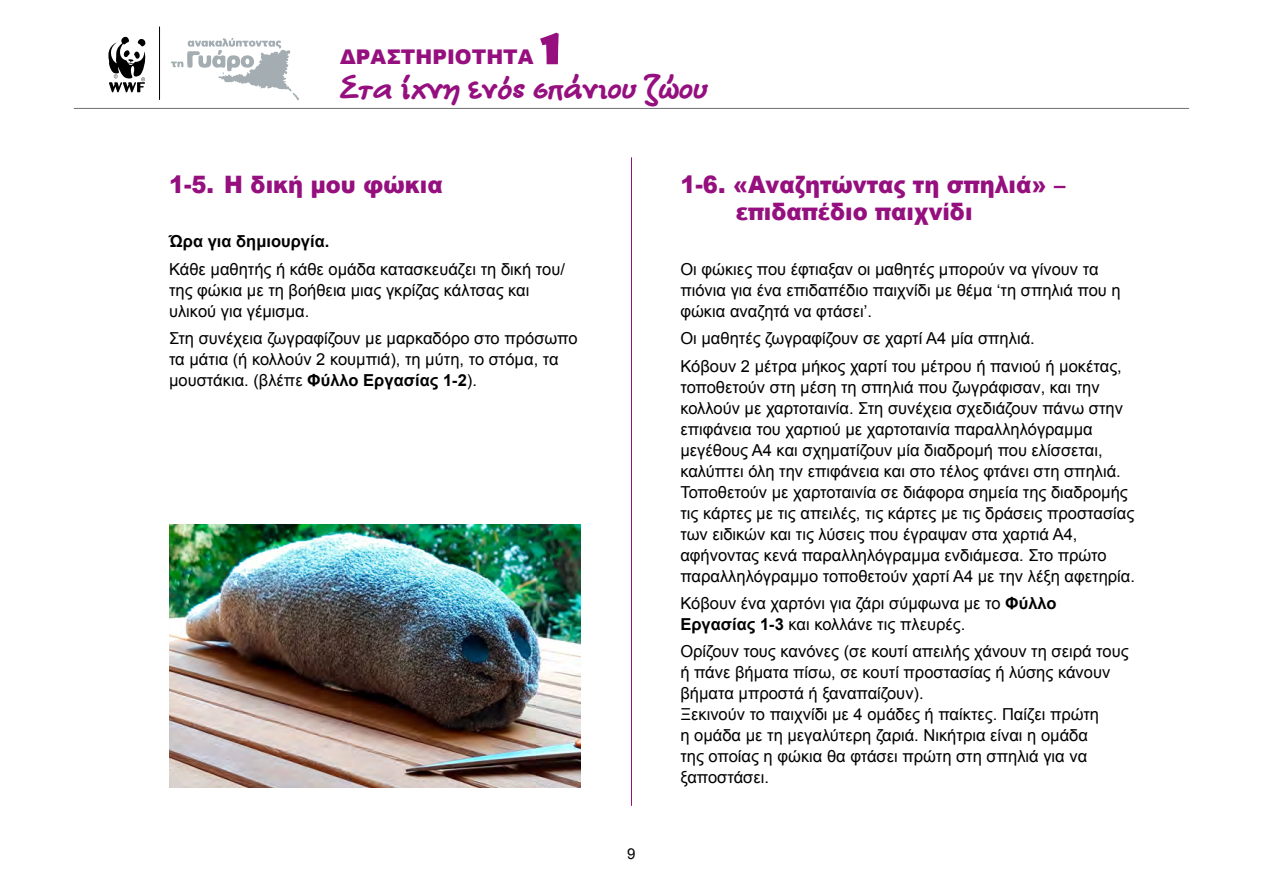
<style>
.page{position:relative;width:1263px;height:893px;background:#fff}
.page>*{position:absolute;margin:0;border:0;box-sizing:border-box;transform-origin:0 0}
.t1{font:700 33.75px "CF Semplice";letter-spacing:.01em;color:#950f7e}
.t2{font:900 24px/27.5px "Arial";color:#950f7e;scale:.94 1}
.t3{font:900 20.25px "Arial";color:#950f7e}
.t4{font:16.5px/21px "Arial";color:#000}
.t5{font:700 16.5px "Arial";color:#000}
.t6{font:15px "Arial";color:#000}
.s1{font-weight:700}
</style>
<div class="page">
<hr style="left:74px;top:108px;width:1115px;height:1px;background:#707172">
<hr style="left:631px;top:157px;width:1px;height:649px;background:#950f7e">
<svg style="left:108px;top:36px;width:38px;height:57px"></svg>
<svg style="left:171px;top:38px;width:128px;height:62px"></svg>
<hr style="left:159px;top:27px;width:1px;height:73px;background:#000">
<img style="left:169px;top:524px;width:411px;height:264px">
<svg style="left:540px;top:33px;width:19px;height:31px"></svg>
<p class="t3" style="left:340px;top:42px;width:195px">ΔΡΑΣΤΗΡΙΌΤΗΤΑ</p>
<h1 class="t1" style="left:340px;top:69px;width:369px">Στα ίχνη ενός σπάνιου ζώου</h1>
<h2 class="t2" style="left:169px;top:170px;width:293px">1-5. Η δική μου φώκια</h2>
<p class="t5" style="left:169px;top:231px;width:162px">Ώρα για δημιουργία.</p>
<p class="t4" style="left:169px;top:259px;width:397px">Κάθε μαθητής ή κάθε ομάδα κατασκευάζει τη δική του/ της φώκια με τη βοήθεια μιας γκρίζας κάλτσας και υλικού για γέμισμα.</p>
<p class="t4" style="left:169px;top:328px;width:410px">Στη συνέχεια ζωγραφίζουν με μαρκαδόρο στο πρόσωπο τα μάτια (ή κολλούν 2 κουμπιά), τη μύτη, το στόμα, τα μουστάκια. (βλέπε <span class="s1">Φύλλο Εργασίας 1-2</span>).</p>
<p class="t6" style="left:627px;top:844px;width:10px">9</p>
<h2 class="t2" style="left:736px;top:170px;width:352px;text-indent:-55px">1-6. «Αναζητώντας τη σπηλιά» – επιδαπέδιο παιχνίδι</h2>
<p class="t4" style="left:680px;top:259px;width:442px">Οι φώκιες που έφτιαξαν οι μαθητές μπορούν να γίνουν τα πιόνια για ένα επιδαπέδιο παιχνίδι με θέμα ‘τη σπηλιά που η φώκια αναζητά να φτάσει’.</p>
<p class="t4" style="left:680px;top:325px;width:443px;line-height:27.3px">Οι μαθητές ζωγραφίζουν σε χαρτί Α4 μία σπηλιά.<br>Κόβουν 2 μέτρα μήκος χαρτί του μέτρου ή πανιού ή μοκέτας,</p>
<p class="t4" style="left:680px;top:376px;width:456px">τοποθετούν στη μέση τη σπηλιά που ζωγράφισαν, και την κολλούν με χαρτοταινία. Στη συνέχεια σχεδιάζουν πάνω στην επιφάνεια του χαρτιού με χαρτοταινία παραλληλόγραμμα μεγέθους Α4 και σχηματίζουν μία διαδρομή που ελίσσεται, καλύπτει όλη την επιφάνεια και στο τέλος φτάνει στη σπηλιά.<br>Τοποθετούν με χαρτοταινία σε διάφορα σημεία της διαδρομής τις κάρτες με τις απειλές, τις κάρτες με τις δράσεις προστασίας των ειδικών και τις λύσεις που έγραψαν στα χαρτιά Α4, αφήνοντας κενά παραλληλόγραμμα ενδιάμεσα. Στο πρώτο παραλληλόγραμμο τοποθετούν χαρτί Α4 με την λέξη αφετηρία.</p>
<p class="t4" style="left:680px;top:593px;width:378px">Κόβουν ένα χαρτόνι για ζάρι σύμφωνα με το <span class="s1">Φύλλο<br>Εργασίας 1-3</span> και κολλάνε τις πλευρές.</p>
<p class="t4" style="left:680px;top:641px;width:450px">Ορίζουν τους κανόνες (σε κουτί απειλής χάνουν τη σειρά τους ή πάνε βήματα πίσω, σε κουτί προστασίας ή λύσης κάνουν βήματα μπροστά ή ξαναπαίζουν).<br>Ξεκινούν το παιχνίδι με 4 ομάδες ή παίκτες. Παίζει πρώτη<br>η ομάδα με τη μεγαλύτερη ζαριά. Νικήτρια είναι η ομάδα<br>της οποίας η φώκια θα φτάσει πρώτη στη σπηλιά για να ξαποστάσει.</p>
</div>
